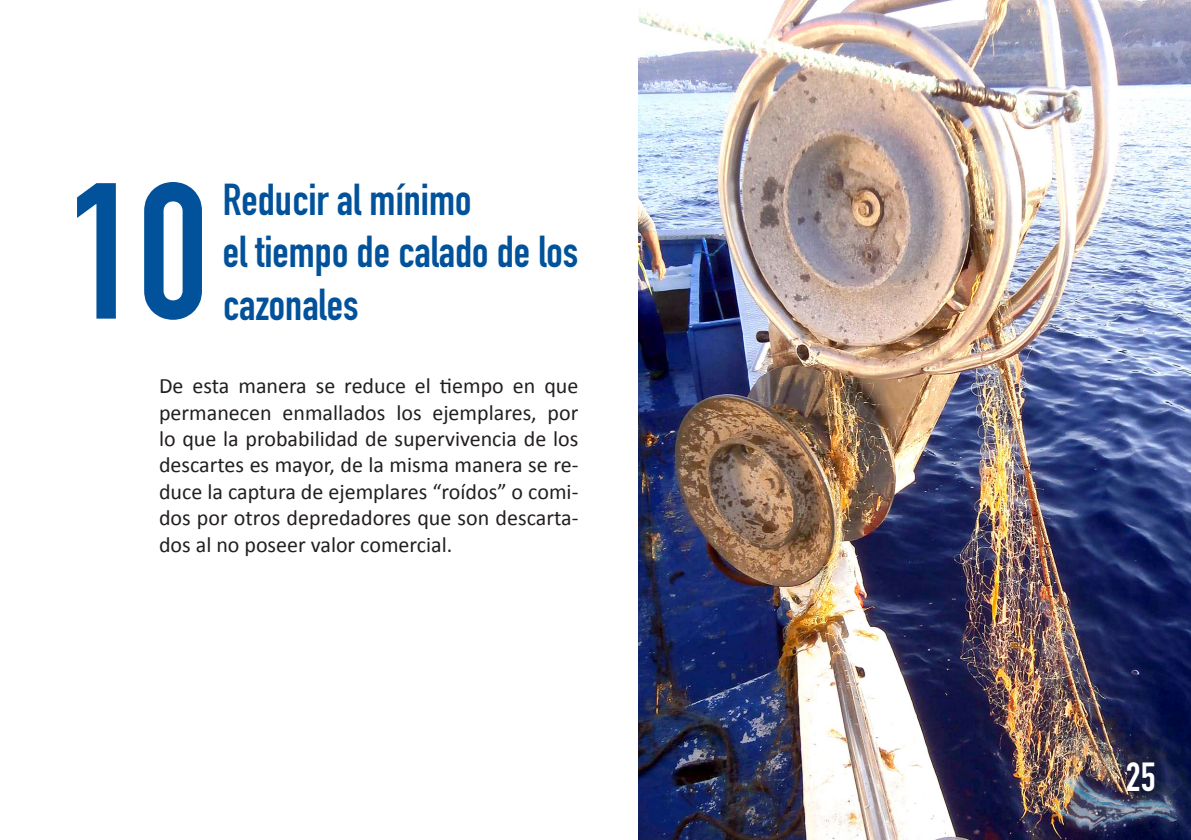
<style>
.page{position:relative;width:1191px;height:840px;background:#fff}
.page>*{position:absolute;margin:0;border:0;box-sizing:border-box;transform-origin:0 0}
.t1{font:700 190px "DIN Condensed";color:#01529a}
.Normas{font:700 44px/52.8px "DIN Condensed";color:#01529a}
.t2{font:700 40px "DIN Condensed";color:#fff}
.t3{font:22px/26.4px "Calibri";color:#231f20;text-align:justify}
</style>
<div class="page">
<img style="left:639px;top:0;width:552px;height:839px">
<div style="left:1046px;top:765px;width:138px;height:74px;background:#fff;opacity:.75"></div>
<img style="left:1054px;top:761px;width:122px;height:78px">
<p class="t1" style="left:67px;top:124px;width:143px">10</p>
<p class="Normas" style="left:223px;top:172px;width:357px">Reducir al mínimo<br>el tiempo de calado de los cazonales</p>
<p class="t3" style="left:159px;top:371px;width:421px">De esta manera se reduce el tiempo en que permanecen enmallados los ejemplares, por lo que la probabilidad de supervivencia de los descartes es mayor, de la misma manera se re&shy;duce la captura de ejemplares “roídos” o comi&shy;dos por otros depredadores que son descarta&shy;dos al no poseer valor comercial.</p>
<h3 class="t2" style="left:1125px;top:749px;width:31px">25</h3>
</div>
